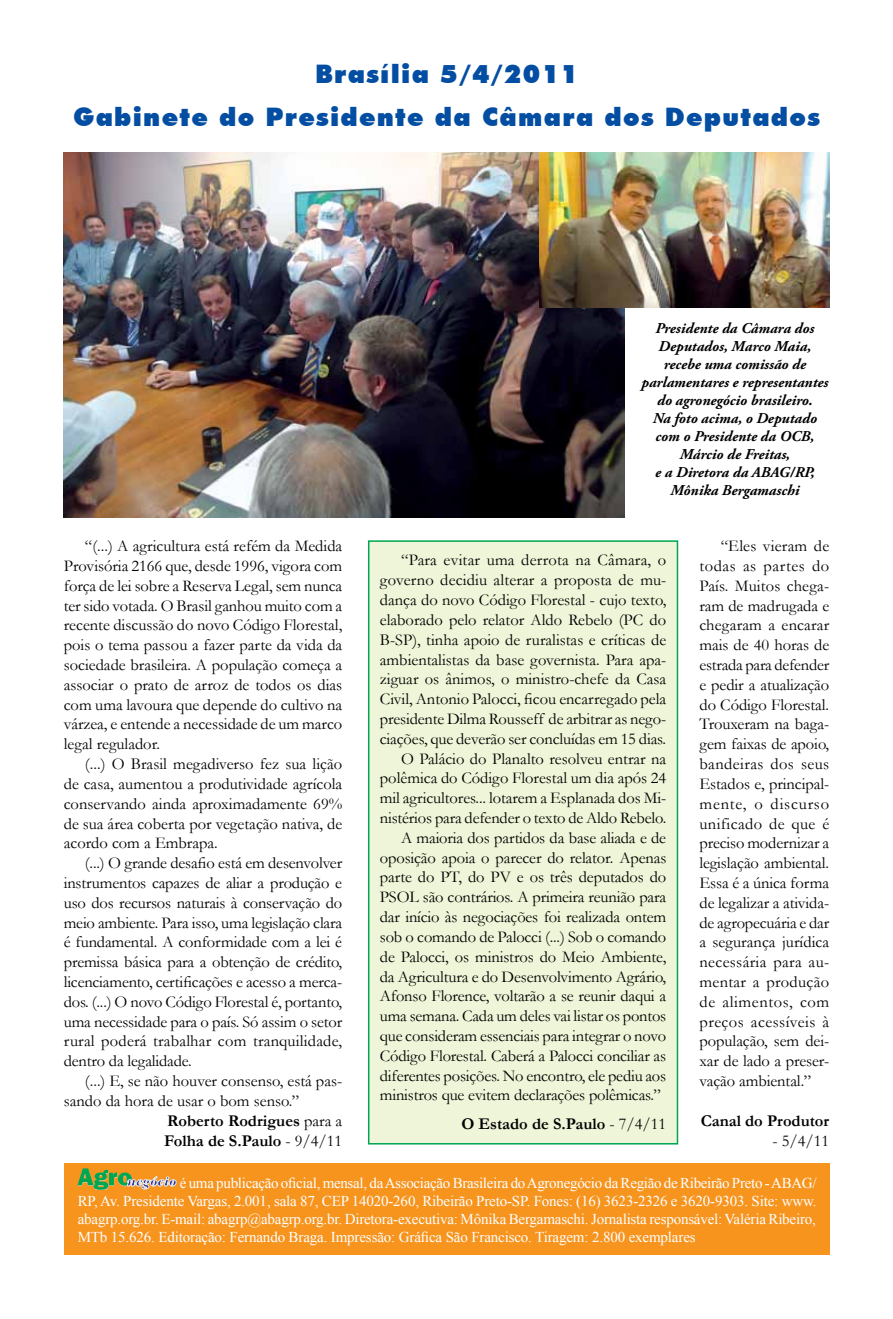
<style>
.page{position:relative;width:893px;height:1319px;background:#fff}
.page>*{position:absolute;margin:0;border:0;box-sizing:border-box;transform-origin:0 0}
.t1{font:900 25.5px/43.2px "Futura BT";letter-spacing:.05em;color:#034ea2;text-align:center}
.t2{font:16.5px/19.8px "Garamond";letter-spacing:-.005em;color:#000;text-align:justify}
.t3{font:700 16.5px "Garamond";color:#000}
.t4{font:16.5px "Garamond";letter-spacing:.015em;color:#000}
.t5{font:15px/18px "Times New Roman";letter-spacing:-.01em;color:#fff;text-align:justify}
.t6{font:italic 700 15px/18px "Adobe Garamond Pro";color:#000;text-align:center}
.s1{font-weight:400}
</style>
<div class="page">
<img style="left:64px;top:152px;width:561px;height:365px">
<img style="left:540px;top:152px;width:289px;height:155px">
<div style="left:368px;top:540px;width:310px;height:604px;background:#eff5d8;border:2px solid #00a651"></div>
<div style="left:64px;top:1163px;width:765px;height:91px;background:#f7941e"></div>
<svg style="left:77px;top:1168px;width:99px;height:21px"></svg>
<h1 class="t1" style="left:73px;top:52px;width:748px">Brasília 5/4/2011<br>Gabinete do Presidente da Câmara dos Deputados</h1>
<p class="t2" style="left:64px;top:535px;width:280px;text-indent:21px">“(...) A agricultura está refém da Medida Provisória 2166 que, desde 1996, vigora com força de lei sobre a Reserva Legal, sem nunca ter sido votada. O Brasil ganhou muito com a recente discussão do novo Código Florestal, pois o tema passou a fazer parte da vida da sociedade brasileira. A população começa a associar o prato de arroz de todos os dias com uma lavoura que depende do cultivo na várzea, e entende a necessidade de um marco legal regulador.</p>
<p class="t2" style="left:64px;top:753px;width:280px;text-indent:21px">(...) O Brasil megadiverso fez sua lição de casa, aumentou a produtividade agrícola conservando ainda aproximadamente 69% de sua área coberta por vegetação nativa, de acordo com a Embrapa.</p>
<p class="t2" style="left:64px;top:852px;width:280px;text-indent:21px">(...) O grande desafio está em desenvolver instrumentos capazes de aliar a produção e uso dos recursos naturais à conservação do meio ambiente. Para isso, uma legislação clara é fundamental. A conformidade com a lei é premissa básica para a obtenção de crédito, licenciamento, certificações e acesso a merca&shy;dos. (...) O novo Código Florestal é, portanto, uma necessidade para o país. Só assim o setor rural poderá trabalhar com tranquilidade, dentro da legalidade.</p>
<p class="t2" style="left:85px;top:1070px;width:259px">(...) E, se não houver consenso, está pas-</p>
<p class="t2" style="left:64px;top:1090px;width:237px">sando da hora de usar o bom senso.”</p>
<p class="t3" style="left:167px;top:1109px;width:177px">Roberto Rodrigues <span class="s1">para a</span></p>
<p class="t3" style="left:164px;top:1128px;width:180px">Folha de S.Paulo <span class="s1">- 9/4/11</span></p>
<p class="t6" style="left:641px;top:319px;width:189px">Presidente da Câmara dos<br>Deputados, Marco Maia, recebe uma comissão de parlamentares e representantes do agronegócio brasileiro.<br>Na foto acima, o Deputado com o Presidente da OCB,<br>Márcio de Freitas,<br>e a Diretora da ABAG/RP,<br>Mônika Bergamaschi</p>
<p class="t4" style="left:401px;top:549px;width:267px">“Para evitar uma derrota na Câmara, o</p>
<p class="t2" style="left:380px;top:569px;width:288px">governo decidiu alterar a proposta de mu-</p>
<p class="t2" style="left:380px;top:589px;width:288px">dança do novo Código Florestal - cujo texto,</p>
<p class="t2" style="left:380px;top:609px;width:288px">elaborado pelo relator Aldo Rebelo (PC do</p>
<p class="t2" style="left:380px;top:629px;width:288px">B-SP), tinha apoio de ruralistas e críticas de</p>
<p class="t2" style="left:380px;top:649px;width:288px">ambientalistas da base governista. Para apa-</p>
<p class="t2" style="left:380px;top:668px;width:288px">ziguar os ânimos, o ministro-chefe da Casa</p>
<p class="t2" style="left:380px;top:688px;width:288px">Civil, Antonio Palocci, ficou encarregado pela</p>
<p class="t2" style="left:380px;top:708px;width:288px">presidente Dilma Rousseff de arbitrar as nego-</p>
<p class="t2" style="left:380px;top:728px;width:288px">ciações, que deverão ser concluídas em 15 dias.</p>
<p class="t2" style="left:401px;top:748px;width:267px">O Palácio do Planalto resolveu entrar na</p>
<p class="t2" style="left:380px;top:767px;width:288px">polêmica do Código Florestal um dia após 24</p>
<p class="t2" style="left:380px;top:787px;width:288px">mil agricultores... lotarem a Esplanada dos Mi-</p>
<p class="t2" style="left:380px;top:807px;width:288px">nistérios para defender o texto de Aldo Rebelo.</p>
<p class="t2" style="left:401px;top:827px;width:267px">A maioria dos partidos da base aliada e de</p>
<p class="t2" style="left:380px;top:847px;width:288px">oposição apoia o parecer do relator. Apenas</p>
<p class="t2" style="left:380px;top:866px;width:288px">parte do PT, do PV e os três deputados do</p>
<p class="t2" style="left:380px;top:886px;width:288px">PSOL são contrários. A primeira reunião para</p>
<p class="t2" style="left:380px;top:906px;width:288px">dar início às negociações foi realizada ontem</p>
<p class="t2" style="left:380px;top:926px;width:288px">sob o comando de Palocci (...) Sob o comando</p>
<p class="t2" style="left:380px;top:946px;width:288px">de Palocci, os ministros do Meio Ambiente,</p>
<p class="t2" style="left:380px;top:965px;width:288px">da Agricultura e do Desenvolvimento Agrário,</p>
<p class="t2" style="left:380px;top:985px;width:288px">Afonso Florence, voltarão a se reunir daqui a</p>
<p class="t2" style="left:380px;top:1005px;width:288px">uma semana. Cada um deles vai listar os pontos</p>
<p class="t2" style="left:380px;top:1025px;width:288px">que consideram essenciais para integrar o novo</p>
<p class="t2" style="left:380px;top:1045px;width:288px">Código Florestal. Caberá a Palocci conciliar as</p>
<p class="t2" style="left:380px;top:1064px;width:288px">diferentes posições. No encontro, ele pediu aos</p>
<p class="t2" style="left:380px;top:1084px;width:282px">ministros que evitem declarações polêmicas.”</p>
<p class="t3" style="left:461px;top:1112px;width:206px">O Estado de S.Paulo <span class="s1">- 7/4/11</span></p>
<p class="t2" style="left:699px;top:535px;width:131px;text-indent:21px">“Eles vieram de todas as partes do País. Muitos chega&shy;ram de madrugada e chegaram a encarar mais de 40 horas de estrada para defender e pedir a atualização do Código Florestal.<br>Trouxeram na baga&shy;gem faixas de apoio, bandeiras dos seus Estados e, principal&shy;mente, o discurso unificado de que é preciso modernizar a legislação ambiental.<br>Essa é a única forma de legalizar a ativida&shy;de agropecuária e dar a segurança jurídica necessária para au&shy;mentar a produção de alimentos, com preços acessíveis à população, sem dei&shy;xar de lado a preser&shy;vação ambiental.”</p>
<p class="t3" style="left:701px;top:1109px;width:130px">Canal do Produtor</p>
<p class="t2" style="left:772px;top:1129px;width:58px">- 5/4/11</p>
<p class="t5" style="left:78px;top:1173px;width:740px;text-indent:102px">é uma publicação oficial, mensal, da Associação Brasileira do Agronegócio da Região de Ribeirão Preto - ABAG/ RP, Av. Presidente Vargas, 2.001, sala 87, CEP 14020-260, Ribeirão Preto-SP. Fones: (16) 3623-2326 e 3620-9303. Site: www. abagrp.org.br. E-mail: abagrp@abagrp.org.br. Diretora-executiva: Mônika Bergamaschi. Jornalista responsável: Valéria Ribeiro, MTb 15.626. Editoração: Fernando Braga. Impressão: Gráfica São Francisco. Tiragem: 2.800 exemplares</p>
</div>
